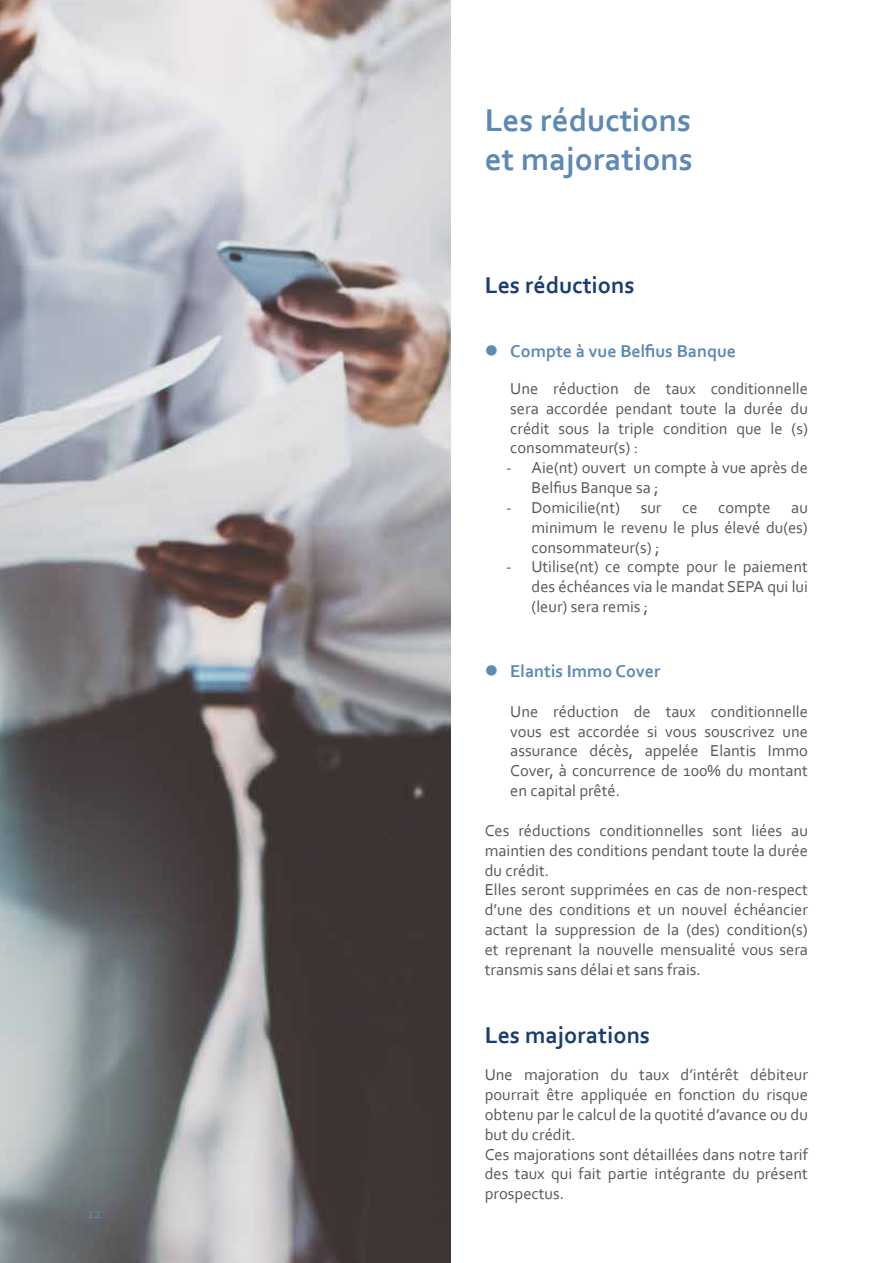
<style>
.page{position:relative;width:893px;height:1263px;background:#fff}
.page>*{position:absolute;margin:0;border:0;box-sizing:border-box;transform-origin:0 0}
.t1{font:700 33px/39.6px "Corbel";color:#5d89b4}
.t2{font:700 24px "Corbel";color:#193d70}
.t3{font:700 18px "Corbel";color:#5d89b4}
.t4{font:16.5px/19.8px "Corbel";color:#575756;text-align:justify}
.t5{font:15px "Corbel";color:#5d89b4}
</style>
<div class="page">
<img style="left:0;top:0;width:451px;height:1263px">
<p class="t5" style="left:87px;top:1203px;width:16px">12</p>
<h1 class="t1" style="left:485px;top:99px;width:210px">Les réductions et majorations</h1>
<h2 class="t2" style="left:485px;top:270px;width:151px">Les réductions</h2>
<p class="t3" style="left:485px;top:340px;width:253px">● Compte à vue Belfius Banque</p>
<p class="t4" style="left:510px;top:378px;width:299px">Une réduction de taux conditionnelle sera accordée pendant toute la durée du crédit sous la triple condition que le (s) consommateur(s) :</p>
<p class="t4" style="left:532px;top:457px;width:278px;text-indent:-26px">- Aie(nt) ouvert un compte à vue après de<br>Belfius Banque sa ;</p>
<p class="t4" style="left:506px;top:497px;width:115px">- Domicilie(nt)</p>
<p class="t4" style="left:641px;top:497px;width:22px">sur</p>
<p class="t4" style="left:682px;top:497px;width:17px">ce</p>
<p class="t4" style="left:718px;top:497px;width:54px">compte</p>
<p class="t4" style="left:531px;top:497px;width:278px;text-indent:260px">au minimum le revenu le plus élevé du(es) consommateur(s) ;</p>
<p class="t4" style="left:531px;top:557px;width:278px;text-indent:-25px">- Utilise(nt) ce compte pour le paiement des échéances via le mandat SEPA qui lui (leur) sera remis ;</p>
<p class="t3" style="left:485px;top:660px;width:177px">● Elantis Immo Cover</p>
<p class="t4" style="left:510px;top:701px;width:299px">Une réduction de taux conditionnelle vous est accordée si vous souscrivez une assurance décès, appelée Elantis Immo Cover, à concurrence de 100% du montant en capital prêté.</p>
<p class="t4" style="left:485px;top:820px;width:325px;text-align:left">Ces réductions conditionnelles sont liées au maintien des conditions pendant toute la durée du crédit.<br>Elles seront supprimées en cas de non-respect d’une des conditions et un nouvel échéancier actant la suppression de la (des) condition(s) et reprenant la nouvelle mensualité vous sera transmis sans délai et sans frais.</p>
<h2 class="t2" style="left:485px;top:1020px;width:167px">Les majorations</h2>
<p class="t4" style="left:485px;top:1064px;width:325px;text-align:left">Une majoration du taux d’intérêt débiteur pourrait être appliquée en fonction du risque obtenu par le calcul de la quotité d’avance ou du but du crédit.<br>Ces majorations sont détaillées dans notre tarif des taux qui fait partie intégrante du présent prospectus.</p>
</div>
